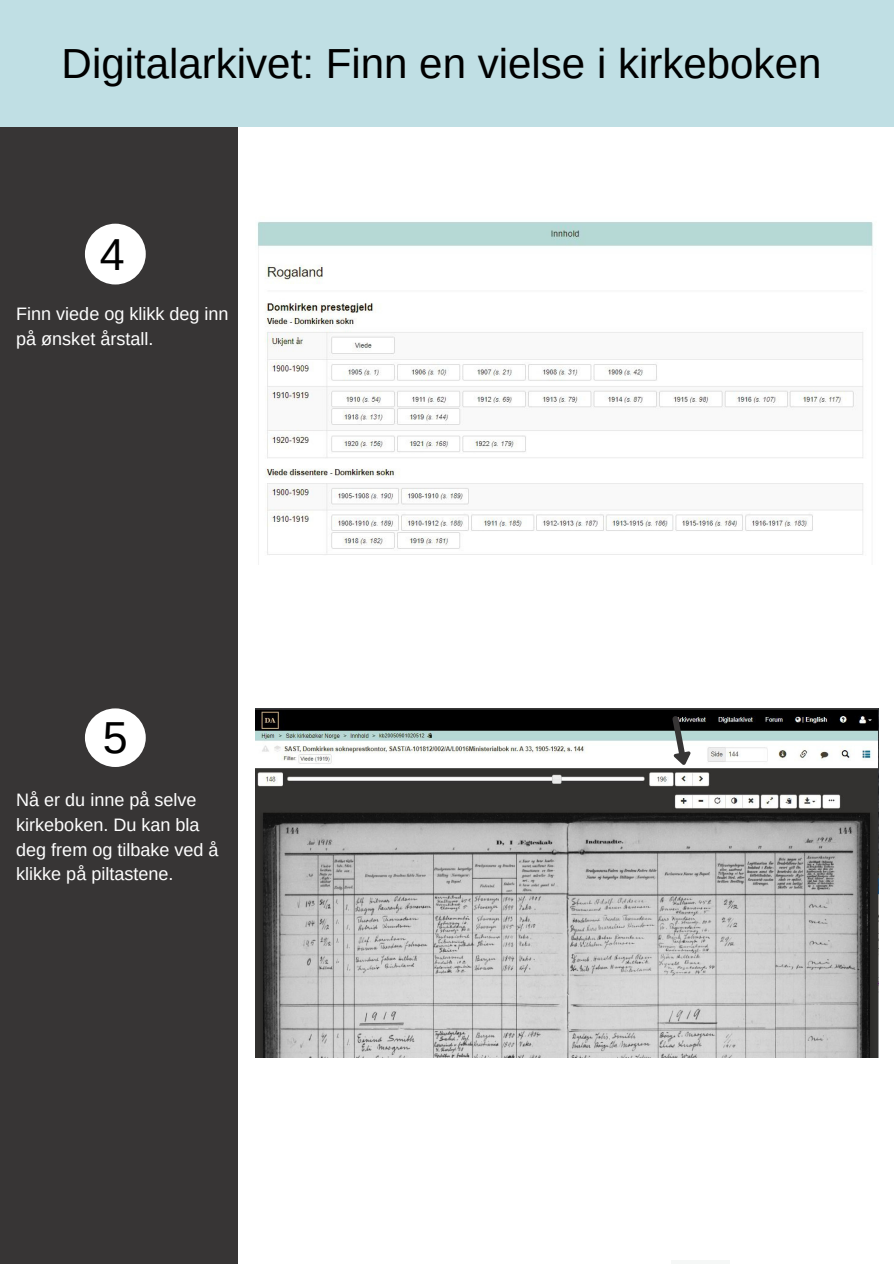
<style>
.page{position:relative;width:894px;height:1264px;background:#fff}
.page>*{position:absolute;margin:0;border:0;box-sizing:border-box;transform-origin:0 0}
.t1{font:44.85px "Arimo";color:#000}
.t2{font:42px "Arimo";color:#000}
.t3{font:18px/24.8px "Arimo";color:#fff}
</style>
<div class="page">
<div style="left:0;top:0;width:237px;height:1263px;background:#373535"></div>
<div style="left:0;top:0;width:893px;height:126px;background:#c0dfe4"></div>
<hr style="left:671px;top:1260px;width:58px;height:3px;background:#f5f7f6">
<div style="left:85px;top:224px;width:61px;height:60px;background:#fff;border-radius:50%"></div>
<div style="left:85px;top:708px;width:61px;height:59px;background:#fff;border-radius:50%"></div>
<img style="left:257px;top:221px;width:616px;height:343px">
<img style="left:255px;top:708px;width:623px;height:349px">
<svg style="left:666px;top:714px;width:26px;height:52px"></svg>
<p class="t2" style="left:62px;top:40px;width:761px">Digitalarkivet: Finn en vielse i kirkeboken</p>
<p class="t1" style="left:100px;top:229px;width:26px">4</p>
<p class="t3" style="left:16px;top:302px;width:214px">Finn viede og klikk deg inn på ønsket årstall.</p>
<p class="t1" style="left:103px;top:712px;width:26px">5</p>
<p class="t3" style="left:16px;top:787px;width:204px">Nå er du inne på selve kirkeboken. Du kan bla deg frem og tilbake ved å klikke på piltastene.</p>
</div>
